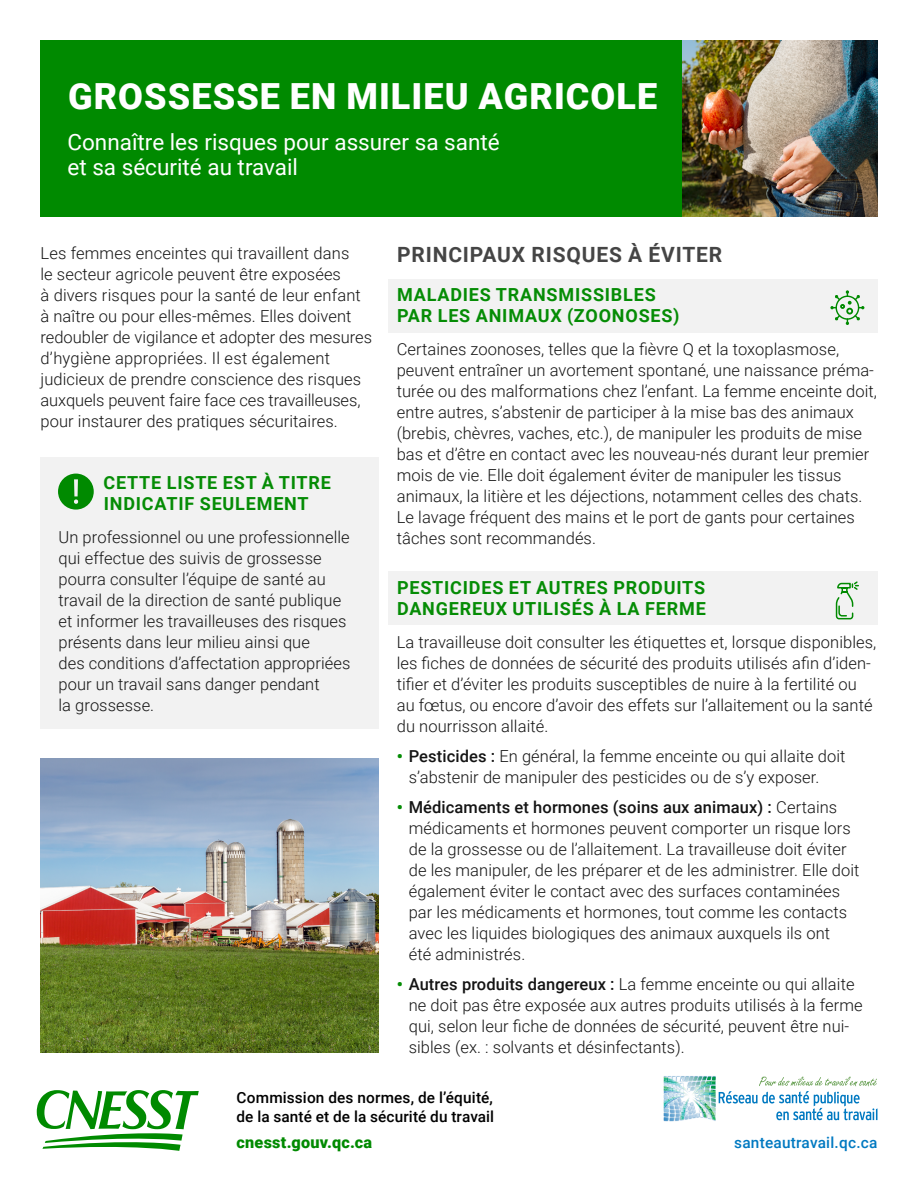
<style>
.page{position:relative;width:918px;height:1188px;background:#fff}
.page>*{position:absolute;margin:0;border:0;box-sizing:border-box;transform-origin:0 0}
.t1{font:900 36px "Roboto";letter-spacing:.03em;color:#fff}
.t2{font:22.5px/24.8px "Roboto";color:#fff}
.t3{font:700 21px "Roboto";letter-spacing:.04em;color:#454545}
.t4{font:700 18px/21px "Roboto";letter-spacing:.045em;color:#058c05}
.t5{font:300 16.5px/21px "Roboto";letter-spacing:.005em;color:#141414}
.t6{font:900 16.2px "Roboto";letter-spacing:.015em;color:#008a00}
.t7{font:500 15.3px/19.2px "Roboto";letter-spacing:.01em;color:#000}
.t8{font:500 15.3px "Roboto";letter-spacing:.015em;color:#0079c1}
.s1{font-weight:900;color:#058c05}
.s2{font-weight:500}
</style>
<div class="page">
<svg style="left:37px;top:1090px;width:162px;height:61px"></svg>
<div style="left:40px;top:40px;width:838px;height:177px;background:#008a00"></div>
<img style="left:682px;top:40px;width:196px;height:177px">
<div style="left:388px;top:279px;width:490px;height:54px;background:#f2f2f2"></div>
<div style="left:388px;top:571px;width:490px;height:54px;background:#f2f2f2"></div>
<svg style="left:830px;top:290px;width:34px;height:35px"></svg>
<div style="left:846px;top:308px;width:7px;height:7px;border:2px solid #008a00;border-radius:50%"></div>
<img style="left:40px;top:759px;width:339px;height:294px">
<svg style="left:835px;top:581px;width:24px;height:39px"></svg>
<div style="left:40px;top:457px;width:339px;height:272px;background:#f2f2f2"></div>
<div style="left:59px;top:475px;width:34px;height:34px;background:#008a00;border-radius:50%"></div>
<div style="left:58px;top:474px;width:36px;height:36px;border:2px solid #008a00;border-radius:50%"></div>
<svg style="left:74px;top:479px;width:4px;height:25px"></svg>
<svg style="left:664px;top:1076px;width:213px;height:45px"></svg>
<h1 class="t1" style="left:68px;top:71px;width:591px">GROSSESSE EN MILIEU AGRICOLE</h1>
<h2 class="t2" style="left:68px;top:129px;width:434px">Connaître les risques pour assurer sa santé et sa sécurité au travail</h2>
<p class="t5" style="left:40px;top:242px;width:333px">Les femmes enceintes qui travaillent dans<br>le secteur agricole peuvent être exposées<br>à divers risques pour la santé de leur enfant à naître ou pour elles-mêmes. Elles doivent redoubler de vigilance et adopter des mesures d’hygiène appropriées. Il est également judicieux de prendre conscience des risques auxquels peuvent faire face ces travailleuses, pour instaurer des pratiques sécuritaires.</p>
<p class="t3" style="left:397px;top:240px;width:327px">PRINCIPAUX RISQUES À ÉVITER</p>
<p class="t4" style="left:397px;top:284px;width:284px">MALADIES TRANSMISSIBLES<br>PAR LES ANIMAUX (ZOONOSES)</p>
<p class="t5" style="left:397px;top:338px;width:482px">Certaines zoonoses, telles que la fièvre Q et la toxoplasmose, peuvent entraîner un avortement spontané, une naissance préma&shy;turée ou des malformations chez l’enfant. La femme enceinte doit, entre autres, s’abstenir de participer à la mise bas des animaux (brebis, chèvres, vaches, etc.), de manipuler les produits de mise bas et d’être en contact avec les nouveau-nés durant leur premier mois de vie. Elle doit également éviter de manipuler les tissus animaux, la litière et les déjections, notamment celles des chats.<br>Le lavage fréquent des mains et le port de gants pour certaines tâches sont recommandés.</p>
<p class="t4" style="left:397px;top:576px;width:310px">PESTICIDES ET AUTRES PRODUITS<br>DANGEREUX UTILISÉS À LA FERME</p>
<p class="t5" style="left:397px;top:631px;width:481px">La travailleuse doit consulter les étiquettes et, lorsque disponibles, les fiches de données de sécurité des produits utilisés afin d’iden&shy;tifier et d’éviter les produits susceptibles de nuire à la fertilité ou au fœtus, ou encore d’avoir des effets sur l’allaitement ou la santé du nourrisson allaité.</p>
<p class="t5" style="left:409px;top:745px;width:438px;text-indent:-12px"><span class="s1">•</span> <span class="s2">Pesticides :</span> En général, la femme enceinte ou qui allaite doit s’abstenir de manipuler des pesticides ou de s’y exposer.</p>
<p class="t5" style="left:409px;top:796px;width:452px;text-indent:-12px"><span class="s1">•</span> <span class="s2">Médicaments et hormones (soins aux animaux) :</span> Certains médicaments et hormones peuvent comporter un risque lors de la grossesse ou de l’allaitement. La travailleuse doit éviter de les manipuler, de les préparer et de les administrer. Elle doit également éviter le contact avec des surfaces contaminées par les médicaments et hormones, tout comme les contacts avec les liquides biologiques des animaux auxquels ils ont<br>été administrés.</p>
<p class="t5" style="left:409px;top:973px;width:456px;text-indent:-12px"><span class="s1">•</span> <span class="s2">Autres produits dangereux :</span> La femme enceinte ou qui allaite ne doit pas être exposée aux autres produits utilisés à la ferme qui, selon leur fiche de données de sécurité, peuvent être nui&shy;sibles (ex. : solvants et désinfectants).</p>
<p class="t4" style="left:104px;top:471px;width:229px">CETTE LISTE EST À TITRE<br>INDICATIF SEULEMENT</p>
<p class="t5" style="left:58px;top:526px;width:293px">Un professionnel ou une professionnelle qui effectue des suivis de grossesse pourra consulter l’équipe de santé au travail de la direction de santé publique et informer les travailleuses des risques présents dans leur milieu ainsi que<br>des conditions d’affectation appropriées pour un travail sans danger pendant<br>la grossesse.</p>
<p class="t7" style="left:237px;top:1087px;width:259px">Commission des normes, de l’équité, de la santé et de la sécurité du travail</p>
<p class="t6" style="left:237px;top:1131px;width:137px">cnesst.gouv.qc.ca</p>
<p class="t8" style="left:734px;top:1131px;width:145px">santeautravail.qc.ca</p>
</div>
